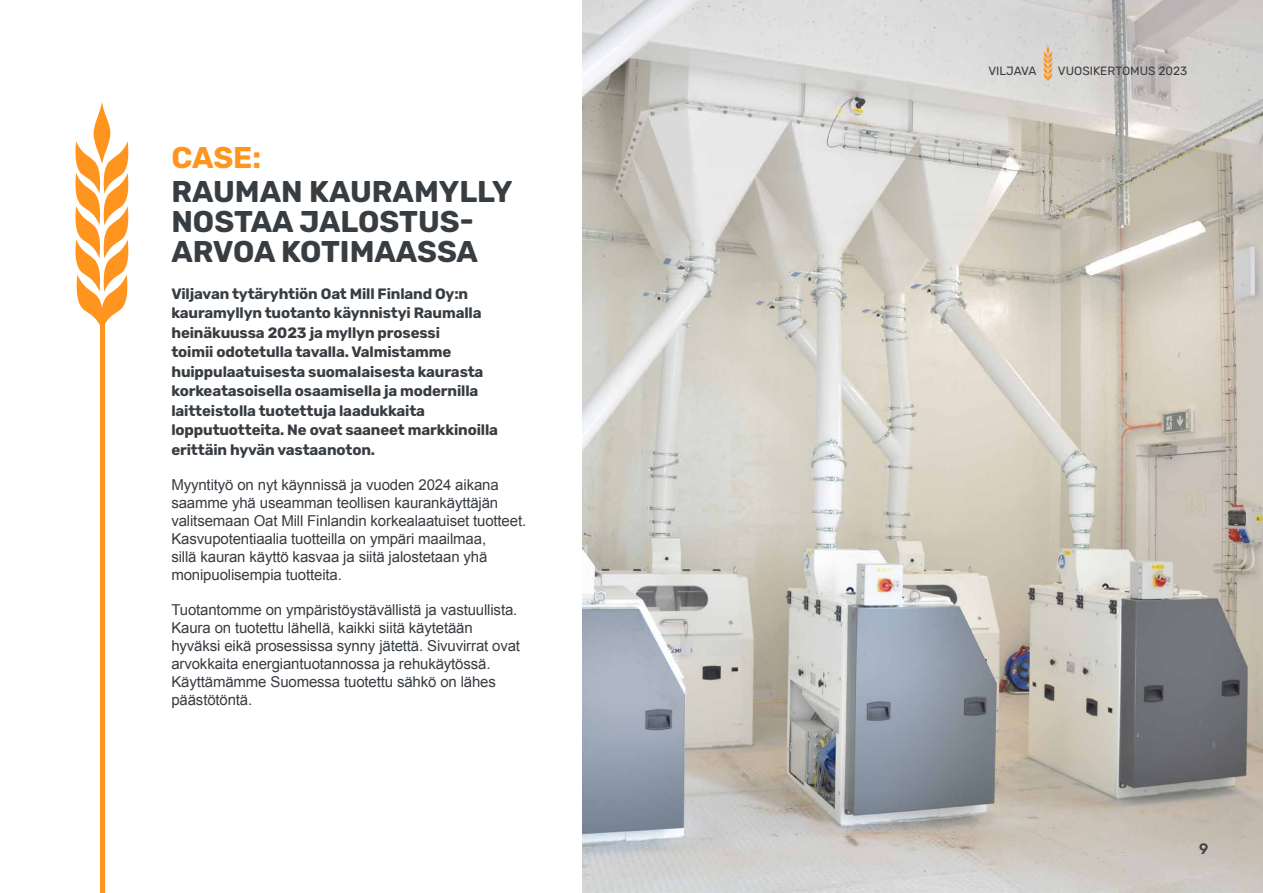
<style>
.page{position:relative;width:1263px;height:893px;background:#fff}
.page>*{position:absolute;margin:0;border:0;box-sizing:border-box;transform-origin:0 0}
.t1{font:700 30px/30px "Rubik";color:#383d42}
.t2{font:700 30px "Rubik";color:#ff951f}
.t3{font:15px/18px "Arial";letter-spacing:-.01em;color:#383d42}
.t4{font:700 15px/19.5px "Rubik";letter-spacing:-.01em;color:#383d42}
.t5{font:500 15px "Rubik";color:#383d42}
.t6{font:12px "Rubik";color:#383d42}
</style>
<div class="page">
<img style="left:583px;top:0;width:680px;height:893px">
<svg style="left:75px;top:102px;width:54px;height:228px"></svg>
<hr style="left:100px;top:325px;width:4px;height:568px;background:#ff951f">
<svg style="left:1043px;top:45px;width:9px;height:36px"></svg>
<h1 class="t2" style="left:171px;top:140px;width:91px">CASE:</h1>
<h1 class="t1" style="left:171px;top:178px;width:343px">RAUMAN KAURAMYLLY<br>NOSTAA JALOSTUS-<br>ARVOA KOTIMAASSA</h1>
<p class="t4" style="left:171px;top:284px;width:328px">Viljavan tytäryhtiön Oat Mill Finland Oy:n kauramyllyn tuotanto käynnistyi Raumalla heinäkuussa 2023 ja myllyn prosessi<br>toimii odotetulla tavalla. Valmistamme huippulaatuisesta suomalaisesta kaurasta korkeatasoisella osaamisella ja modernilla laitteistolla tuotettuja laadukkaita lopputuotteita. Ne ovat saaneet markkinoilla erittäin hyvän vastaanoton.</p>
<p class="t3" style="left:171px;top:476px;width:356px">Myyntityö on nyt käynnissä ja vuoden 2024 aikana saamme yhä useamman teollisen kaurankäyttäjän valitsemaan Oat Mill Finlandin korkealaatuiset tuotteet.<br>Kasvupotentiaalia tuotteilla on ympäri maailmaa,<br>sillä kauran käyttö kasvaa ja siitä jalostetaan yhä monipuolisempia tuotteita.</p>
<p class="t3" style="left:171px;top:601px;width:350px">Tuotantomme on ympäristöystävällistä ja vastuullista.<br>Kaura on tuotettu lähellä, kaikki siitä käytetään hyväksi eikä prosessissa synny jätettä. Sivuvirrat ovat arvokkaita energiantuotannossa ja rehukäytössä.<br>Käyttämämme Suomessa tuotettu sähkö on lähes päästötöntä.</p>
<p class="t6" style="left:988px;top:64px;width:50px">VILJAVA</p>
<p class="t6" style="left:1058px;top:64px;width:131px">VUOSIKERTOMUS 2023</p>
<p class="t5" style="left:1199px;top:837px;width:11px">9</p>
<p class="t5" style="left:1199px;top:840px;width:11px">9</p>
</div>
